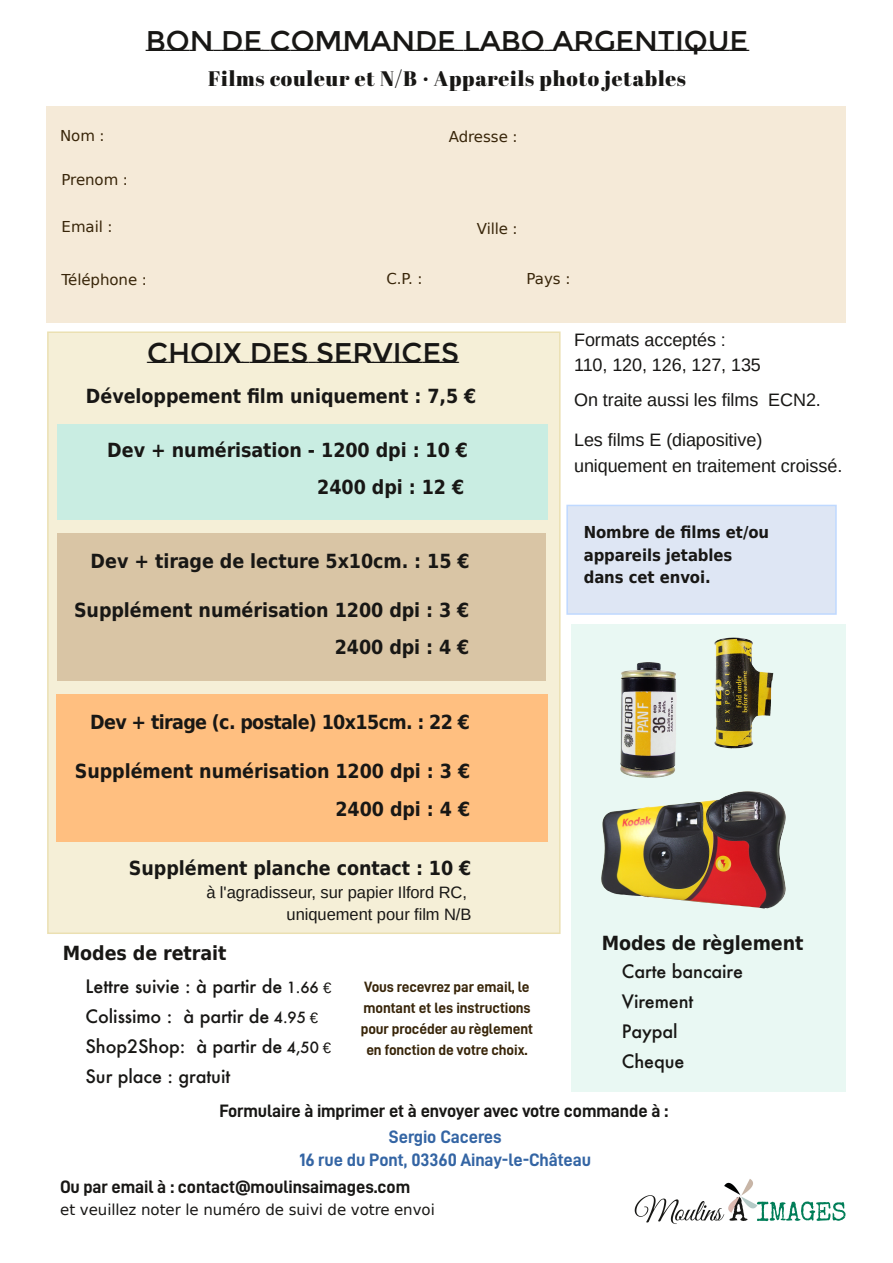
<style>
.page{position:relative;width:893px;height:1263px;background:#fff}
.page>*{position:absolute;margin:0;border:0;box-sizing:border-box;transform-origin:0 0}
.t1{font:28.5px "Montserrat Subrayada";letter-spacing:-.005em;color:#181715}
.t2{font:21px "Abril Fatface";letter-spacing:.04em;color:#181715}
.t3{font:700 19.5px/37.5px "DejaVu Sans Condensed";color:#181715;text-align:right}
.t4{font:700 19.5px "DejaVu Sans Condensed";letter-spacing:-.03em;color:#181715}
.t5{font:500 18px/30px "Futura";letter-spacing:-.005em;color:#181715}
.t6{font:18px/25.5px "Liberation Sans";letter-spacing:-.005em;color:#181715}
.t7{font:18px "D DIN Bold";letter-spacing:-.01em;color:#181715}
.t8{font:18px/22.5px "D DIN Bold";letter-spacing:-.005em;color:#3465a4;text-align:center}
.t9{font:16.5px/22.5px "Liberation Sans";color:#181715;text-align:right}
.t10{font:700 16.5px/22.5px "DejaVu Sans Condensed";letter-spacing:-.005em;color:#181715}
.t11{font:15px/21px "D DIN Bold";letter-spacing:-.01em;color:#382509;text-align:center}
.t12{font:15px "DejaVu Sans";letter-spacing:-.005em;color:#382509}
.t13{font:15px "DejaVu Sans";letter-spacing:-.005em;color:#181715}
.s1{font-size:15px}
.s2{font-family:"Liberation Sans";font-weight:400;font-size:15px}
</style>
<div class="page">
<div style="left:571px;top:624px;width:274px;height:467px;background:#e9f8f3"></div>
<div style="left:567px;top:505px;width:269px;height:109px;background:#dee6f4"></div>
<div style="left:566px;top:505px;width:271px;height:110px;border:2px solid #bfd9ff"></div>
<div style="left:48px;top:332px;width:512px;height:601px;background:#f5efd7"></div>
<div style="left:47px;top:331px;width:514px;height:603px;border:2px solid #ebe0b2"></div>
<div style="left:56px;top:695px;width:492px;height:147px;background:#ffbf80"></div>
<div style="left:57px;top:534px;width:489px;height:147px;background:#d9c5a5"></div>
<div style="left:57px;top:424px;width:490px;height:96px;background:#c9ede2"></div>
<img style="left:620px;top:662px;width:56px;height:115px">
<img style="left:714px;top:637px;width:60px;height:112px">
<img style="left:601px;top:791px;width:184px;height:118px">
<img style="left:634px;top:1179px;width:212px;height:45px">
<div style="left:46px;top:106px;width:799px;height:217px;background:#f5ead8"></div>
<p class="t12" style="left:60px;top:128px;width:46px">Nom :</p>
<p class="t12" style="left:62px;top:172px;width:68px">Prenom :</p>
<p class="t12" style="left:62px;top:219px;width:52px">Email :</p>
<h1 class="t1" style="left:146px;top:24px;width:604px">BON DE COMMANDE LABO ARGENTIQUE</h1>
<p class="t2" style="left:208px;top:64px;width:479px">Films couleur et N/B · Appareils photo jetables</p>
<p class="t12" style="left:449px;top:128px;width:70px">Adresse :</p>
<p class="t12" style="left:477px;top:220px;width:42px">Ville :</p>
<p class="t12" style="left:62px;top:271px;width:87px">Téléphone :</p>
<p class="t12" style="left:387px;top:270px;width:37px">C.P. :</p>
<p class="t12" style="left:527px;top:270px;width:45px">Pays :</p>
<h1 class="t1" style="left:147px;top:335px;width:313px">CHOIX DES SERVICES</h1>
<p class="t3" style="left:86px;top:377px;width:392px">Développement film uniquement : 7,5 €</p>
<p class="t3" style="left:107px;top:431px;width:362px">Dev + numérisation - 1200 dpi : 10 €<br>2400 dpi : 12 €</p>
<p class="t3" style="left:91px;top:543px;width:381px">Dev + tirage de lecture 5x10cm. : 15 €</p>
<p class="t3" style="left:74px;top:591px;width:397px">Supplément numérisation 1200 dpi : 3 €<br>2400 dpi : 4 €</p>
<p class="t4" style="left:90px;top:711px;width:381px">Dev + tirage (c. postale) 10x15cm. : 22 €</p>
<p class="t3" style="left:75px;top:753px;width:397px">Supplément numérisation 1200 dpi : 3 €<br>2400 dpi : 4 €</p>
<p class="t3" style="left:129px;top:850px;width:344px">Supplément planche contact : 10 €</p>
<p class="t9" style="left:206px;top:881px;width:267px">à l'agradisseur, sur papier Ilford RC, uniquement pour film N/B</p>
<p class="t3" style="left:63px;top:935px;width:165px">Modes de retrait</p>
<p class="t5" style="left:86px;top:971px;width:247px">Lettre suivie : à partir de <span class="s1">1.66</span> <span class="s2">€<br></span>Colissimo : à partir de <span class="s1">4.95</span> <span class="s2">€<br></span>Shop2Shop: à partir de <span class="s1">4,50</span> <span class="s2">€<br></span>Sur place : gratuit</p>
<p class="t11" style="left:361px;top:976px;width:174px">Vous recevrez par email, le montant et les instructions pour procéder au règlement en fonction de votre choix.</p>
<p class="t6" style="left:574px;top:327px;width:188px">Formats acceptés :<br>110, 120, 126, 127, 135</p>
<p class="t6" style="left:574px;top:387px;width:248px">On traite aussi les films ECN2.</p>
<p class="t6" style="left:574px;top:427px;width:270px">Les films E (diapositive) uniquement en traitement croissé.</p>
<p class="t10" style="left:584px;top:521px;width:187px">Nombre de films et/ou appareils jetables dans cet envoi.</p>
<p class="t3" style="left:602px;top:924px;width:203px">Modes de règlement</p>
<p class="t5" style="left:622px;top:956px;width:123px">Carte bancaire<br>Virement<br>Paypal<br>Cheque</p>
<p class="t7" style="left:219px;top:1102px;width:450px">Formulaire à imprimer et à envoyer avec votre commande à :</p>
<p class="t8" style="left:299px;top:1126px;width:293px">Sergio Caceres<br>16 rue du Pont, 03360 Ainay-le-Château</p>
<p class="t7" style="left:60px;top:1178px;width:351px">Ou par email à : contact@moulinsaimages.com</p>
<p class="t13" style="left:60px;top:1201px;width:376px">et veuillez noter le numéro de suivi de votre envoi</p>
</div>
